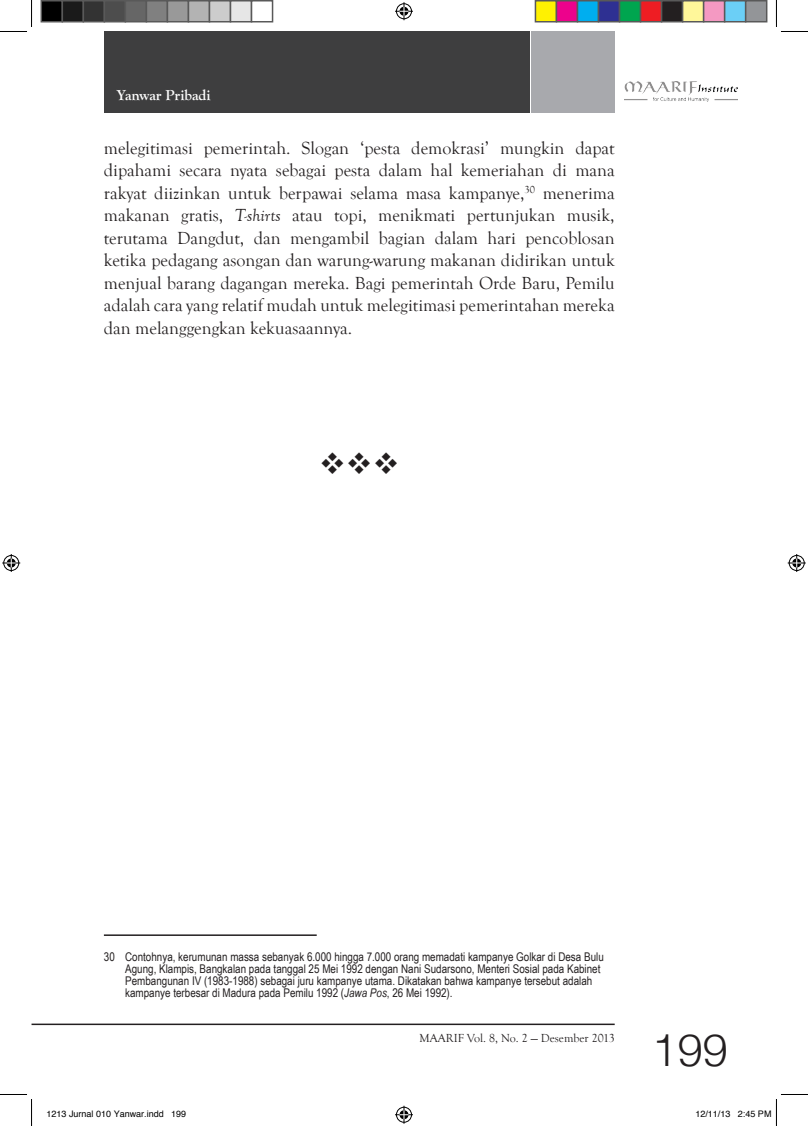
<style>
.page{position:relative;width:808px;height:1126px;background:#fff}
.page>*{position:absolute;margin:0;border:0;box-sizing:border-box;transform-origin:0 0}
.t1{font:300 45px "Helvetica Neue";color:#231f20}
.zakhir{font:30px "Wingdings";color:#231f20}
.Text{font:18px/22.5px "Goudy Old Style T";color:#231f20;text-align:justify}
.t2{font:700 15px "Goudy Old Style T";color:#fff}
.Footnote_Text{font:12px/12px "Arial Narrow";color:#231f20}
.t3{font:12px "Goudy Old Style T";color:#231f20}
.t4{font:9px "Helvetica";color:#000}
.s1{font-style:italic}
</style>
<div class="page">
<div style="left:531px;top:32px;width:83px;height:80px;background:#a8a9ad"></div>
<hr style="left:32px;top:1024px;width:582px;height:1px;background:#231f20">
<div style="left:104px;top:32px;width:425px;height:80px;background:#3e3e3f"></div>
<img style="left:624px;top:82px;width:113px;height:19px">
<hr style="left:104px;top:934px;width:212px;height:2px;background:#231f20">
<svg style="left:0;top:0;width:32px;height:32px"></svg>
<svg style="left:0;top:1094px;width:32px;height:32px"></svg>
<svg style="left:775px;top:0;width:32px;height:32px"></svg>
<svg style="left:395px;top:2px;width:18px;height:18px"></svg>
<svg style="left:395px;top:1106px;width:18px;height:18px"></svg>
<svg style="left:2px;top:554px;width:18px;height:18px"></svg>
<svg style="left:787px;top:554px;width:18px;height:18px"></svg>
<div style="left:41px;top:1px;width:21px;height:21px;background:#000"></div>
<div style="left:40px;top:0;width:23px;height:22px;border:2px solid #595959"></div>
<div style="left:62px;top:1px;width:21px;height:21px;background:#1a1a1a"></div>
<div style="left:62px;top:0;width:22px;height:22px;border:2px solid #595959"></div>
<div style="left:83px;top:1px;width:21px;height:21px;background:#333"></div>
<div style="left:82px;top:0;width:23px;height:22px;border:2px solid #595959"></div>
<div style="left:104px;top:1px;width:21px;height:21px;background:#4d4d4d"></div>
<div style="left:104px;top:0;width:22px;height:22px;border:2px solid #595959"></div>
<div style="left:125px;top:1px;width:21px;height:21px;background:#666"></div>
<div style="left:124px;top:0;width:23px;height:22px;border:2px solid #595959"></div>
<div style="left:146px;top:1px;width:21px;height:21px;background:#808080"></div>
<div style="left:146px;top:0;width:22px;height:22px;border:2px solid #595959"></div>
<div style="left:167px;top:1px;width:21px;height:21px;background:#999"></div>
<div style="left:166px;top:0;width:23px;height:22px;border:2px solid #595959"></div>
<div style="left:188px;top:1px;width:21px;height:21px;background:#b3b3b3"></div>
<div style="left:188px;top:0;width:22px;height:22px;border:2px solid #595959"></div>
<div style="left:209px;top:1px;width:21px;height:21px;background:#ccc"></div>
<div style="left:208px;top:0;width:23px;height:22px;border:2px solid #595959"></div>
<div style="left:230px;top:1px;width:21px;height:21px;background:#e6e6e6"></div>
<div style="left:230px;top:0;width:22px;height:22px;border:2px solid #595959"></div>
<div style="left:250px;top:0;width:23px;height:22px;border:2px solid #595959"></div>
<div style="left:535px;top:1px;width:21px;height:21px;background:#fff101"></div>
<div style="left:534px;top:0;width:23px;height:22px;border:2px solid #595959"></div>
<div style="left:556px;top:1px;width:21px;height:21px;background:#ed028c"></div>
<div style="left:555px;top:0;width:23px;height:22px;border:2px solid #595959"></div>
<div style="left:577px;top:1px;width:21px;height:21px;background:#00aeef"></div>
<div style="left:576px;top:0;width:23px;height:22px;border:2px solid #595959"></div>
<div style="left:598px;top:1px;width:21px;height:21px;background:#2e3092"></div>
<div style="left:597px;top:0;width:23px;height:22px;border:2px solid #595959"></div>
<div style="left:619px;top:1px;width:21px;height:21px;background:#00a54f"></div>
<div style="left:618px;top:0;width:23px;height:22px;border:2px solid #595959"></div>
<div style="left:640px;top:1px;width:21px;height:21px;background:#ee1d23"></div>
<div style="left:639px;top:0;width:23px;height:22px;border:2px solid #595959"></div>
<div style="left:661px;top:1px;width:21px;height:21px;background:#231f20"></div>
<div style="left:660px;top:0;width:23px;height:22px;border:2px solid #595959"></div>
<div style="left:682px;top:1px;width:21px;height:21px;background:#fff79a"></div>
<div style="left:681px;top:0;width:23px;height:22px;border:2px solid #595959"></div>
<div style="left:703px;top:1px;width:21px;height:21px;background:#f499c2"></div>
<div style="left:702px;top:0;width:23px;height:22px;border:2px solid #595959"></div>
<div style="left:724px;top:1px;width:21px;height:21px;background:#6bcff6"></div>
<div style="left:723px;top:0;width:23px;height:22px;border:2px solid #595959"></div>
<div style="left:745px;top:1px;width:21px;height:21px;background:#939598"></div>
<div style="left:744px;top:0;width:23px;height:22px;border:2px solid #595959"></div>
<svg style="left:775px;top:1094px;width:32px;height:32px"></svg>
<p class="t2" style="left:117px;top:87px;width:96px">Yanwar Pribadi</p>
<p class="Text" style="left:104px;top:137px;width:512px">melegitimasi pemerintah. Slogan ‘pesta demokrasi’ mungkin dapat dipahami secara nyata sebagai pesta dalam hal kemeriahan di mana rakyat diizinkan untuk berpawai selama masa kampanye,<sup>30</sup> menerima makanan gratis, <span class="s1">T-shirts</span> atau topi, menikmati pertunjukan musik, terutama Dangdut, dan mengambil bagian dalam hari pencoblosan ketika pedagang asongan dan warung-warung makanan didirikan untuk menjual barang dagangan mereka. Bagi pemerintah Orde Baru, Pemilu adalah cara yang relatif mudah untuk melegitimasi pemerintahan mereka dan melanggengkan kekuasaannya.</p>
<p class="zakhir" style="left:319px;top:447px;width:82px">❖❖❖</p>
<p class="Footnote_Text" style="left:125px;top:950px;width:480px;text-indent:-21px">30 Contohnya, kerumunan massa sebanyak 6.000 hingga 7.000 orang memadati kampanye Golkar di Desa Bulu Agung, Klampis, Bangkalan pada tanggal 25 Mei 1992 dengan Nani Sudarsono, Menteri Sosial pada Kabinet Pembangunan IV (1983-1988) sebagai juru kampanye utama. Dikatakan bahwa kampanye tersebut adalah kampanye terbesar di Madura pada Pemilu 1992 (<span class="s1">Jawa Pos</span>, 26 Mei 1992).</p>
<p class="t3" style="left:419px;top:1032px;width:196px">MAARIF Vol. 8, No. 2 — Desember 2013</p>
<h1 class="t1" style="left:652px;top:1013px;width:77px">199</h1>
<p class="t4" style="left:46px;top:1107px;width:141px">1213 Jurnal 010 Yanwar.indd 199</p>
<p class="t4" style="left:695px;top:1107px;width:78px">12/11/13 2:45 PM</p>
</div>
